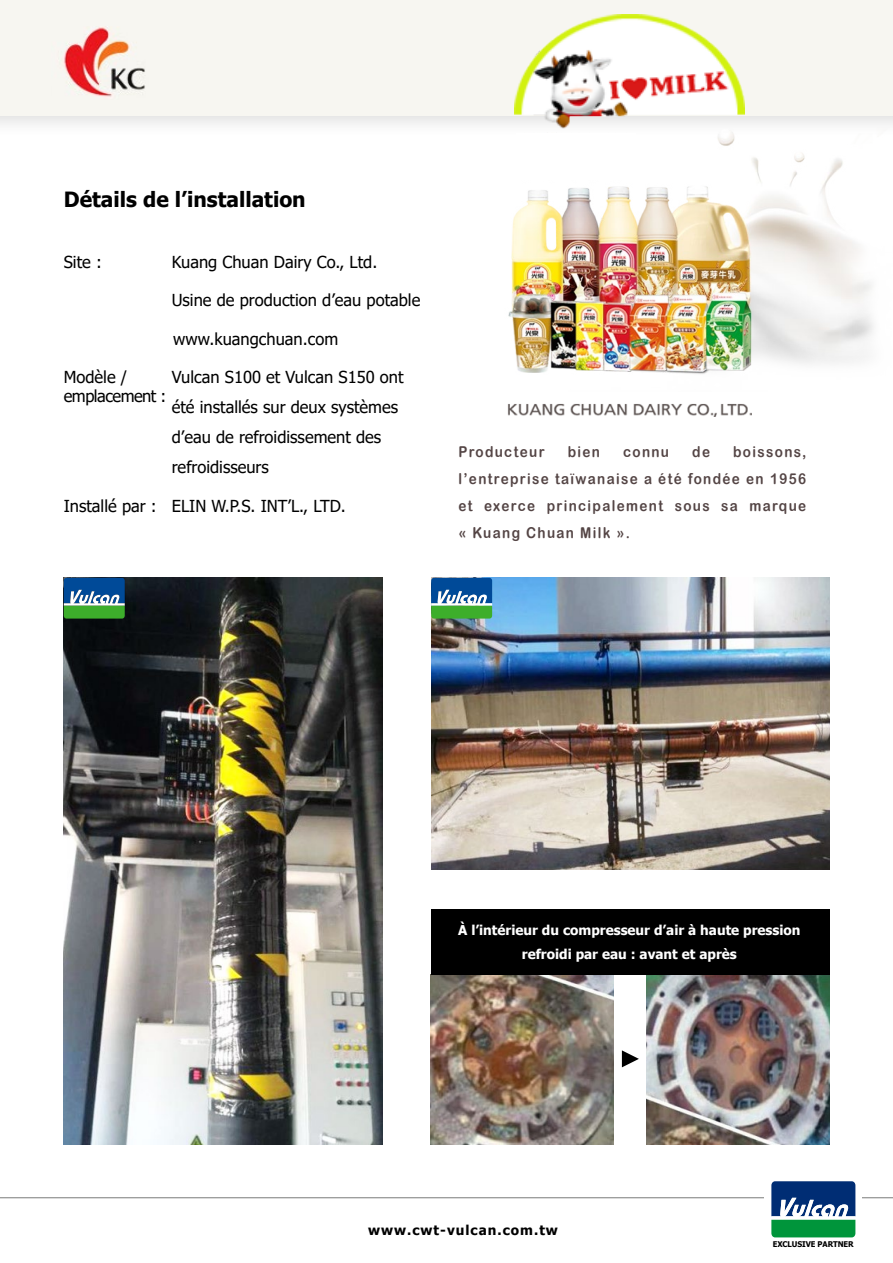
<style>
.page{position:relative;width:893px;height:1263px;background:#fff}
.page>*{position:absolute;margin:0;border:0;box-sizing:border-box;transform-origin:0 0}
.t1{font:700 21px "Tahoma";color:#000}
.t2{font:16.5px/30px "Tahoma";color:#000}
.t3{font:16.5px "Tahoma";letter-spacing:-.03em;color:#000}
.t4{font:15px/27px "Arial Rounded MT Bold";letter-spacing:.1em;color:#544545;text-align:justify;scale:.9 1}
.t5{font:700 13.5px/24px "Tahoma";color:#fff;text-align:center}
.t6{font:700 13.5px "Tahoma";letter-spacing:.075em;color:#000}
.t7{font:700 7.95px "Tahoma";letter-spacing:-.01em;color:#000;scale:.96 1}
</style>
<div class="page">
<div style="left:0;top:0;width:893px;height:138px;background:#000;opacity:.15"></div>
<div style="left:0;top:0;width:893px;height:115px;background:#f7f6f1"></div>
<hr style="left:0;top:1197px;width:893px;height:1px;background:#7a7b7a">
<div style="left:764px;top:1181px;width:98px;height:69px;background:#fff"></div>
<svg style="left:771px;top:1181px;width:84px;height:56px;background:#32767d"></svg>
<img style="left:64px;top:27px;width:81px;height:70px">
<img style="left:515px;top:14px;width:229px;height:114px">
<img style="left:504px;top:128px;width:389px;height:246px">
<div style="left:517px;top:133px;width:119px;height:47px;background:#fff"></div>
<img style="left:64px;top:578px;width:318px;height:566px">
<img style="left:431px;top:974px;width:183px;height:170px">
<img style="left:646px;top:974px;width:183px;height:170px">
<img style="left:431px;top:577px;width:398px;height:293px">
<svg style="left:431px;top:578px;width:61px;height:40px;background:#418888"></svg>
<svg style="left:64px;top:578px;width:61px;height:40px;background:#3e8584"></svg>
<svg style="left:622px;top:1050px;width:17px;height:17px"></svg>
<img style="left:507px;top:403px;width:245px;height:13px">
<div style="left:431px;top:908px;width:398px;height:66px;background:#000"></div>
<p class="t1" style="left:64px;top:185px;width:243px">Détails de l’installation</p>
<p class="t2" style="left:64px;top:247px;width:40px">Site :</p>
<p class="t2" style="left:172px;top:247px;width:207px">Kuang Chuan Dairy Co., Ltd.</p>
<p class="t2" style="left:172px;top:286px;width:250px">Usine de production d’eau potable</p>
<p class="t2" style="left:173px;top:324px;width:166px">www.kuangchuan.com</p>
<p class="t2" style="left:64px;top:363px;width:65px">Modèle /</p>
<p class="t2" style="left:172px;top:363px;width:233px">Vulcan S100 et Vulcan S150 ont été installés sur deux systèmes d’eau de refroidissement des refroidisseurs</p>
<p class="t2" style="left:64px;top:492px;width:283px">Installé par : ELIN W.P.S. INT’L., LTD.</p>
<p class="t3" style="left:64px;top:385px;width:104px">emplacement :</p>
<p class="t4" style="left:458px;top:438px;width:388px;text-indent:275px">boissons, l’entreprise taïwanaise a été fondée en 1956 et exerce principalement sous sa marque « Kuang Chuan Milk ».</p>
<p class="t4" style="left:458px;top:438px;width:97px">Producteur</p>
<p class="t4" style="left:568px;top:438px;width:37px">bien</p>
<p class="t4" style="left:623px;top:438px;width:52px">connu</p>
<p class="t4" style="left:692px;top:438px;width:21px">de</p>
<p class="t5" style="left:458px;top:918px;width:344px">À l’intérieur du compresseur d’air à haute pression refroidi par eau : avant et après</p>
<p class="t6" style="left:368px;top:1221px;width:191px">www.cwt-vulcan.com.tw</p>
<p class="t7" style="left:773px;top:1239px;width:86px">EXCLUSIVE PARTNER</p>
</div>
